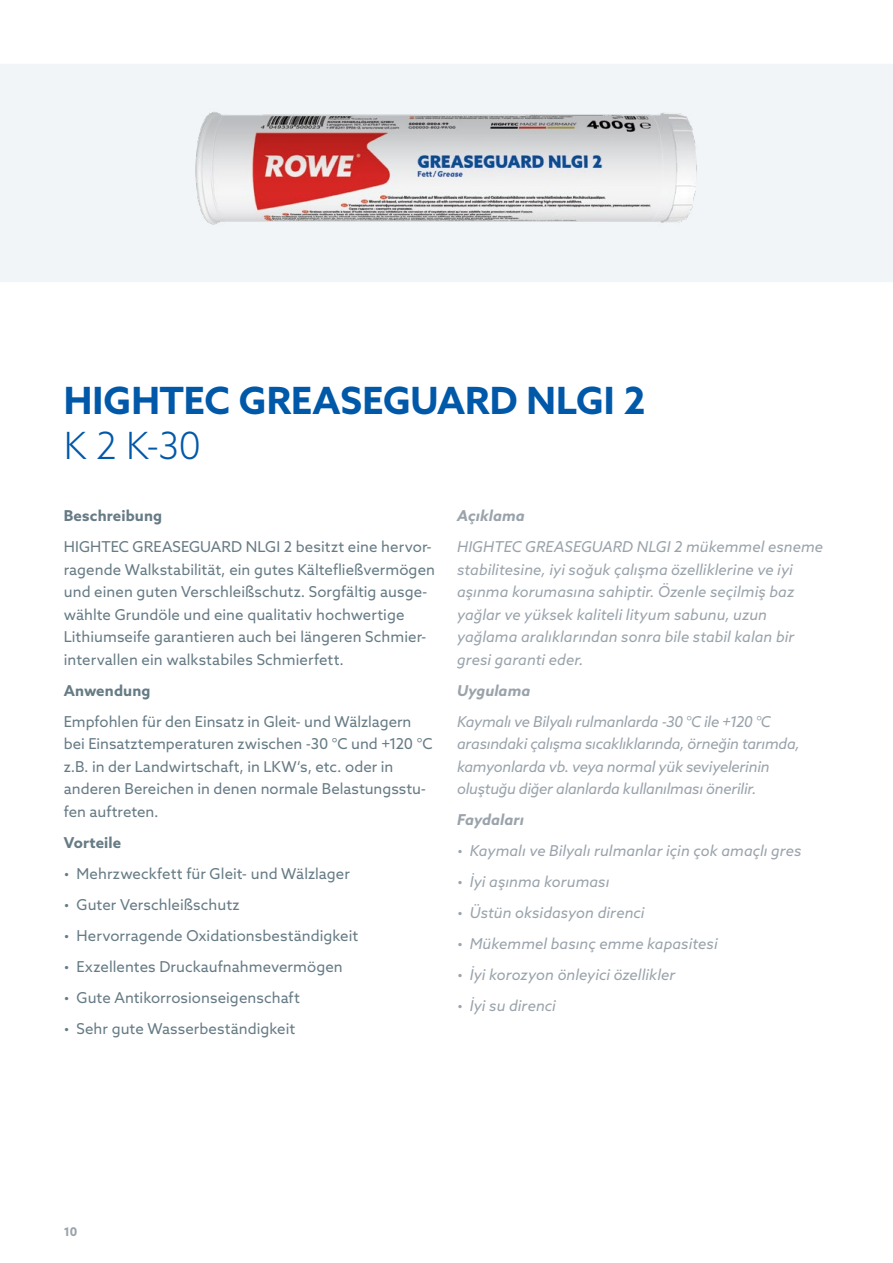
<style>
.page{position:relative;width:893px;height:1263px;background:#fff}
.page>*{position:absolute;margin:0;border:0;box-sizing:border-box;transform-origin:0 0}
.t1{font:700 37.5px "Azo Sans";color:#0058a9}
.t2{font:300 37.5px "Azo Sans";color:#0058a9}
.t3{font:15px/22.5px "Azo Sans";letter-spacing:.005em;color:#667b85}
.t4{font:italic 15px/22.5px "Azo Sans";color:#9aa3ab}
.t5{font:italic 15px/22.5px "Azo Sans";letter-spacing:-.02em;color:#9aa3ab}
.t6{font:700 15px "Azo Sans";letter-spacing:.01em;color:#667b85}
.t7{font:italic 700 15px "Azo Sans";letter-spacing:.005em;color:#9aa3ab}
.t8{font:700 12px "Azo Sans";color:#9aa3ab}
</style>
<div class="page">
<div style="left:0;top:64px;width:893px;height:218px;background:#f1f5f7"></div>
<img style="left:195px;top:112px;width:502px;height:113px">
<h1 class="t1" style="left:64px;top:376px;width:583px">HIGHTEC GREASEGUARD NLGI 2</h1>
<h1 class="t2" style="left:64px;top:421px;width:139px">K 2 K-30</h1>
<p class="t6" style="left:64px;top:506px;width:100px">Beschreibung</p>
<p class="t3" style="left:64px;top:535px;width:373px">HIGHTEC GREASEGUARD NLGI 2 besitzt eine hervor&shy;ragende Walkstabilität, ein gutes Kältefließvermögen und einen guten Verschleißschutz. Sorgfältig ausge&shy;wählte Grundöle und eine qualitativ hochwertige Lithiumseife garantieren auch bei längeren Schmier&shy;intervallen ein walkstabiles Schmierfett.</p>
<p class="t6" style="left:64px;top:680px;width:88px">Anwendung</p>
<p class="t3" style="left:64px;top:710px;width:370px">Empfohlen für den Einsatz in Gleit- und Wälzlagern bei Einsatztemperaturen zwischen -30 °C und +120 °C z.B. in der Landwirtschaft, in LKW‘s, etc. oder in anderen Bereichen in denen normale Belastungsstu&shy;fen auftreten.</p>
<p class="t6" style="left:64px;top:832px;width:59px">Vorteile</p>
<p class="t3" style="left:64px;top:862px;width:288px">• Mehrzweckfett für Gleit- und Wälzlager</p>
<p class="t3" style="left:64px;top:893px;width:177px">• Guter Verschleißschutz</p>
<p class="t3" style="left:64px;top:924px;width:296px">• Hervorragende Oxidationsbeständigkeit</p>
<p class="t3" style="left:64px;top:955px;width:281px">• Exzellentes Druckaufnahmevermögen</p>
<p class="t3" style="left:64px;top:986px;width:238px">• Gute Antikorrosionseigenschaft</p>
<p class="t3" style="left:64px;top:1017px;width:233px">• Sehr gute Wasserbeständigkeit</p>
<p class="t7" style="left:457px;top:506px;width:69px">Açıklama</p>
<p class="t4" style="left:457px;top:535px;width:368px">HIGHTEC GREASEGUARD NLGI 2 mükemmel esneme stabilitesine, iyi soğuk çalışma özelliklerine ve iyi aşınma korumasına sahiptir. Özenle seçilmiş baz yağlar ve yüksek kaliteli lityum sabunu, uzun yağlama aralıklarından sonra bile stabil kalan bir gresi garanti eder.</p>
<p class="t7" style="left:457px;top:680px;width:75px">Uygulama</p>
<p class="t5" style="left:457px;top:710px;width:344px">Kaymalı ve Bilyalı rulmanlarda -30 °C ile +120 °C arasındaki çalışma sıcaklıklarında, örneğin tarımda, kamyonlarda vb. veya normal yük seviyelerinin oluştuğu diğer alanlarda kullanılması önerilir.</p>
<p class="t7" style="left:457px;top:810px;width:68px">Faydaları</p>
<p class="t4" style="left:457px;top:839px;width:346px">• Kaymalı ve Bilyalı rulmanlar için çok amaçlı gres</p>
<p class="t4" style="left:457px;top:870px;width:154px">• İyi aşınma koruması</p>
<p class="t4" style="left:457px;top:901px;width:189px">• Üstün oksidasyon direnci</p>
<p class="t4" style="left:457px;top:932px;width:262px">• Mükemmel basınç emme kapasitesi</p>
<p class="t4" style="left:457px;top:963px;width:220px">• İyi korozyon önleyici özellikler</p>
<p class="t4" style="left:457px;top:994px;width:100px">• İyi su direnci</p>
<p class="t8" style="left:64px;top:1223px;width:15px">10</p>
</div>
